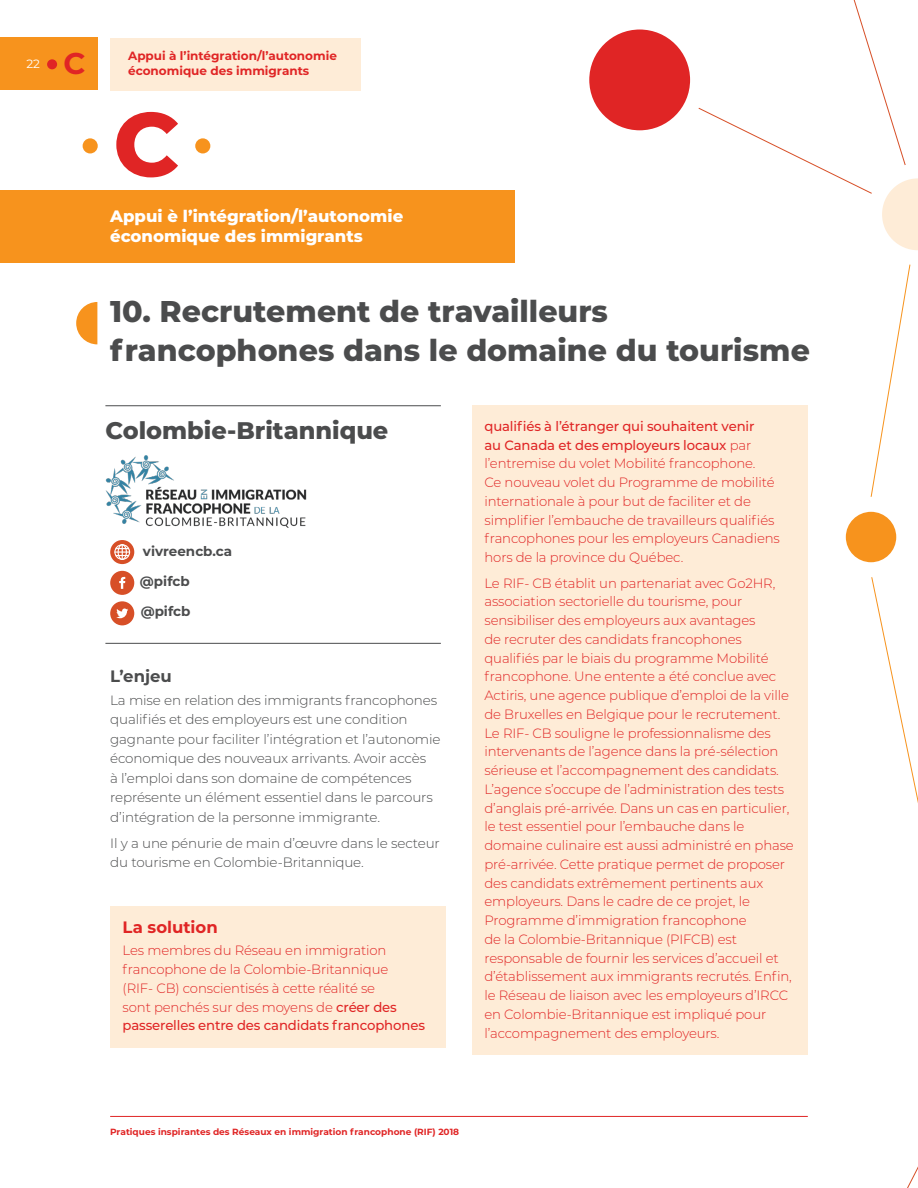
<style>
.page{position:relative;width:918px;height:1188px;background:#fff}
.page>*{position:absolute;margin:0;border:0;box-sizing:border-box;transform-origin:0 0}
.Références_B{font:800 90px "Montserrat";color:#e02525}
.Titre_Section_C{font:800 30px/39px "Montserrat";color:#4b4c4d}
.t1{font:700 30px "Montserrat";color:#e02525}
.Provinces{font:800 24px "Montserrat";color:#4b4c4d}
.Références_B-2{font:800 16.5px/19.8px "Montserrat";color:#fff}
.Solution_Facteurs_C{font:700 16.5px "Montserrat";color:#e02525}
.Sous-Titres{font:700 16.5px "Montserrat";color:#4b4c4d}
.Solution_C__paragrap{font:300 13.5px/18.8px "Montserrat";letter-spacing:-.01em;color:#e02525}
.Paragraphes{font:300 13.5px/19.5px "Montserrat";letter-spacing:-.01em;color:#4b4c4d}
.t2{font:700 13.5px "Montserrat";color:#4b4c4d}
.t3{font:700 12px "Montserrat";color:#e02525}
.t4{font:12px "Montserrat";color:#fff}
.t5{font:700 9px "Montserrat";color:#e02525}
.s1{font-weight:500}
</style>
<div class="page">
<div style="left:110px;top:38px;width:251px;height:53px;background:#feecd7"></div>
<div style="left:0;top:38px;width:97px;height:52px;background:#f7931d"></div>
<div style="left:47px;top:59px;width:10px;height:10px;background:#e02525;border-radius:50%"></div>
<hr style="left:110px;top:1116px;width:698px;height:1px;background:#e02525">
<div style="left:110px;top:906px;width:336px;height:142px;background:#feecd7"></div>
<div style="left:472px;top:405px;width:336px;height:650px;background:#feecd7"></div>
<svg style="left:76px;top:302px;width:21px;height:42px"></svg>
<div style="left:110px;top:571px;width:24px;height:24px;background:#d74f27;border-radius:50%"></div>
<svg style="left:119px;top:576px;width:6px;height:13px"></svg>
<div style="left:110px;top:601px;width:24px;height:24px;background:#d74f27;border-radius:50%"></div>
<svg style="left:116px;top:608px;width:12px;height:10px"></svg>
<div style="left:110px;top:540px;width:24px;height:24px;background:#d74f27;border-radius:50%"></div>
<svg style="left:114px;top:544px;width:16px;height:16px"></svg>
<div style="left:0;top:190px;width:514px;height:72px;background:#f7931d"></div>
<div style="left:83px;top:138px;width:15px;height:15px;background:#f7931d;border-radius:50%"></div>
<div style="left:195px;top:138px;width:15px;height:15px;background:#f7931d;border-radius:50%"></div>
<img style="left:105px;top:455px;width:202px;height:73px">
<svg style="left:582px;top:22px;width:116px;height:116px;background:#e44747"></svg>
<div style="left:574px;top:15px;width:131px;height:130px;border:15px solid #fff;border-radius:50%"></div>
<hr style="left:105px;top:405px;width:336px;height:1px;background:#4b4c4d">
<hr style="left:105px;top:643px;width:336px;height:1px;background:#4b4c4d">
<svg style="left:632px;top:0;width:286px;height:1188px"></svg>
<p class="t4" style="left:27px;top:56px;width:15px">22</p>
<h2 class="t1" style="left:63px;top:42px;width:23px">C</h2>
<p class="t3" style="left:128px;top:47px;width:210px">Appui à l’intégration/l’autonomie</p>
<p class="t3" style="left:128px;top:62px;width:183px">économique des immigrants</p>
<p class="Références_B" style="left:113px;top:78px;width:68px">C</p>
<p class="Références_B-2" style="left:110px;top:206px;width:295px">Appui è l’intégration/l’autonomie économique des immigrants</p>
<p class="Titre_Section_C" style="left:110px;top:291px;width:701px">10. Recrutement de travailleurs francophones dans le domaine du tourisme</p>
<p class="Provinces" style="left:105px;top:413px;width:284px">Colombie-Britannique</p>
<p class="t2" style="left:143px;top:541px;width:91px">vivreencb.ca</p>
<p class="t2" style="left:140px;top:571px;width:51px">@pifcb</p>
<p class="t2" style="left:141px;top:601px;width:51px">@pifcb</p>
<p class="Sous-Titres" style="left:110px;top:664px;width:63px">L’enjeu</p>
<p class="Paragraphes" style="left:110px;top:690px;width:332px">La mise en relation des immigrants francophones qualifiés et des employeurs est une condition gagnante pour faciliter l’intégration et l’autonomie économique des nouveaux arrivants. Avoir accès<br>à l’emploi dans son domaine de compétences représente un élément essentiel dans le parcours d’intégration de la personne immigrante.</p>
<p class="Paragraphes" style="left:110px;top:833px;width:331px">Il y a une pénurie de main d’œuvre dans le secteur du tourisme en Colombie-Britannique.</p>
<p class="Solution_Facteurs_C" style="left:123px;top:916px;width:97px">La solution</p>
<p class="Solution_C__paragrap" style="left:123px;top:941px;width:304px">Les membres du Réseau en immigration francophone de la Colombie-Britannique<br>(RIF- CB) conscientisés à cette réalité se<br>sont penchés sur des moyens de <span class="s1">créer des passerelles entre des candidats francophones</span></p>
<p class="Solution_C__paragrap" style="left:484px;top:416px;width:297px"><span class="s1">qualifiés à l’étranger qui souhaitent venir<br>au Canada et des employeurs locaux</span> par l’entremise du volet Mobilité francophone.<br>Ce nouveau volet du Programme de mobilité internationale à pour but de faciliter et de simplifier l’embauche de travailleurs qualifiés francophones pour les employeurs Canadiens hors de la province du Québec.</p>
<p class="Solution_C__paragrap" style="left:484px;top:573px;width:311px">Le RIF- CB établit un partenariat avec Go2HR, association sectorielle du tourisme, pour sensibiliser des employeurs aux avantages<br>de recruter des candidats francophones qualifiés par le biais du programme Mobilité francophone. Une entente a été conclue avec Actiris, une agence publique d’emploi de la ville de Bruxelles en Belgique pour le recrutement.<br>Le RIF- CB souligne le professionnalisme des intervenants de l’agence dans la pré-sélection sérieuse et l’accompagnement des candidats.<br>L’agence s’occupe de l’administration des tests d’anglais pré-arrivée. Dans un cas en particulier, le test essentiel pour l’embauche dans le domaine culinaire est aussi administré en phase pré-arrivée. Cette pratique permet de proposer des candidats extrêmement pertinents aux employeurs. Dans le cadre de ce projet, le Programme d’immigration francophone<br>de la Colombie-Britannique (PIFCB) est responsable de fournir les services d’accueil et d’établissement aux immigrants recrutés. Enfin, le Réseau de liaison avec les employeurs d’IRCC en Colombie-Britannique est impliqué pour l’accompagnement des employeurs.</p>
<p class="t5" style="left:110px;top:1125px;width:351px">Pratiques inspirantes des Réseaux en immigration francophone (RIF) 2018</p>
</div>
